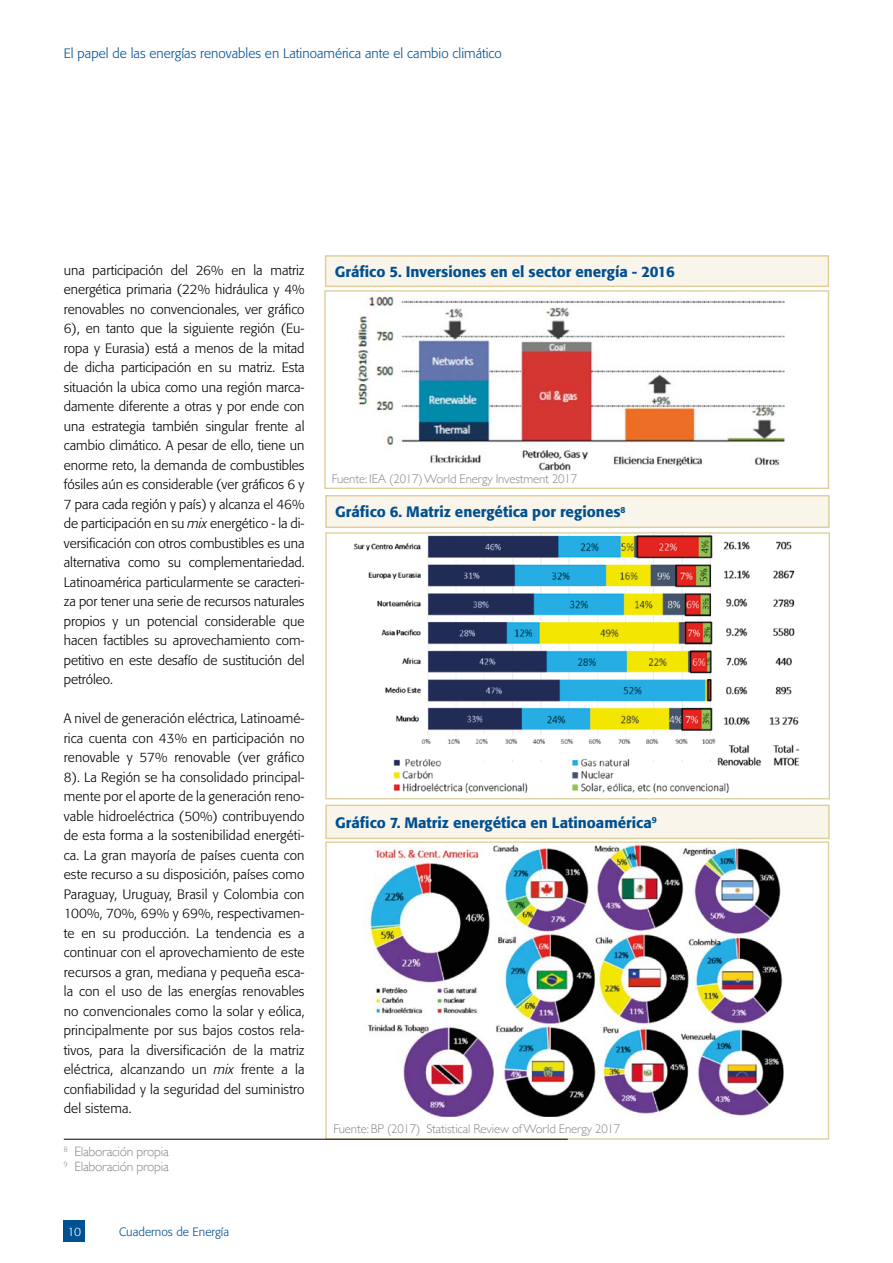
<style>
.page{position:relative;width:893px;height:1263px;background:#fff}
.page>*{position:absolute;margin:0;border:0;box-sizing:border-box;transform-origin:0 0}
.t1{font:500 15px "Formata";color:#005092}
.t2{font:300 13.5px/19.5px "Formata";letter-spacing:.005em;color:#000;text-align:justify}
.t3{font:300 13.5px "Formata";color:#005092}
.t4{font:300 13.5px/15px "Gill Sans";letter-spacing:-.02em;color:#878787}
.t5{font:300 12.75px "Gill Sans";letter-spacing:-.01em;color:#878787}
.t6{font:300 12px "Formata";color:#005092}
.t7{font:300 12px "Formata";color:#fff}
.s1{font-style:italic}
</style>
<div class="page">
<div style="left:64px;top:1220px;width:21px;height:22px;background:#005092"></div>
<div style="left:326px;top:256px;width:502px;height:30px;background:#f9f5eb"></div>
<div style="left:325px;top:255px;width:504px;height:32px;border:2px solid #e0cf9c"></div>
<div style="left:326px;top:805px;width:503px;height:33px;background:#f9f5eb"></div>
<div style="left:325px;top:804px;width:505px;height:35px;border:2px solid #e0cf9c"></div>
<div style="left:326px;top:496px;width:503px;height:31px;background:#f9f5eb"></div>
<div style="left:325px;top:495px;width:505px;height:33px;border:2px solid #e0cf9c"></div>
<img style="left:357px;top:293px;width:428px;height:178px">
<div style="left:324px;top:290px;width:505px;height:199px;border:1px solid #e0cf9c"></div>
<img style="left:353px;top:534px;width:447px;height:259px">
<div style="left:325px;top:532px;width:505px;height:267px;border:1px solid #e0cf9c"></div>
<img style="left:363px;top:843px;width:421px;height:274px">
<hr style="left:64px;top:1139px;width:504px;height:1px;background:#000">
<p class="t3" style="left:64px;top:46px;width:440px">El papel de las energías renovables en Latinoamérica ante el cambio climático</p>
<p class="t2" style="left:64px;top:260px;width:242px">una participación del 26% en la matriz energética primaria (22% hidráulica y 4% renovables no convencionales, ver gráfico 6), en tanto que la siguiente región (Eu&shy;ropa y Eurasia) está a menos de la mitad de dicha participación en su matriz. Esta situación la ubica como una región marca&shy;damente diferente a otras y por ende con una estrategia también singular frente al cambio climático. A pesar de ello, tiene un enorme reto, la demanda de combustibles fósiles aún es considerable (ver gráficos 6 y 7 para cada región y país) y alcanza el 46% de participación en su <span class="s1">mix</span> energético - la di&shy;versificación con otros combustibles es una alternativa como su complementariedad.<br>Latinoamérica particularmente se caracteri&shy;za por tener una serie de recursos naturales propios y un potencial considerable que hacen factibles su aprovechamiento com&shy;petitivo en este desafío de sustitución del petróleo.</p>
<p class="t2" style="left:64px;top:709px;width:242px">A nivel de generación eléctrica, Latinoamé&shy;rica cuenta con 43% en participación no renovable y 57% renovable (ver gráfico 8). La Región se ha consolidado principal&shy;mente por el aporte de la generación reno&shy;vable hidroeléctrica (50%) contribuyendo de esta forma a la sostenibilidad energéti&shy;ca. La gran mayoría de países cuenta con este recurso a su disposición, países como Paraguay, Uruguay, Brasil y Colombia con 100%, 70%, 69% y 69%, respectivamen&shy;te en su producción. La tendencia es a continuar con el aprovechamiento de este recursos a gran, mediana y pequeña esca&shy;la con el uso de las energías renovables no convencionales como la solar y eólica, principalmente por sus bajos costos rela&shy;tivos, para la diversificación de la matriz eléctrica, alcanzando un <span class="s1">mix</span> frente a la confiabilidad y la seguridad del suministro del sistema.</p>
<p class="t4" style="left:64px;top:1144px;width:107px"><sup>8</sup> Elaboración propia<br><sup>9</sup> Elaboración propia</p>
<p class="t7" style="left:68px;top:1224px;width:15px">10</p>
<p class="t6" style="left:119px;top:1224px;width:112px">Cuadernos de Energía</p>
<p class="t1" style="left:335px;top:263px;width:341px">Gráfico 5. Inversiones en el sector energía - 2016</p>
<p class="t5" style="left:332px;top:469px;width:247px">Fuente: IEA (2017) World Energy Investment 2017</p>
<p class="t1" style="left:335px;top:503px;width:292px">Gráfico 6. Matriz energética por regiones<sup>8</sup></p>
<p class="t1" style="left:335px;top:813px;width:323px">Gráfico 7. Matriz energética en Latinoamérica<sup>9</sup></p>
<p class="t5" style="left:333px;top:1119px;width:288px">Fuente: BP (2017) Statistical Review of World Energy 2017</p>
</div>
